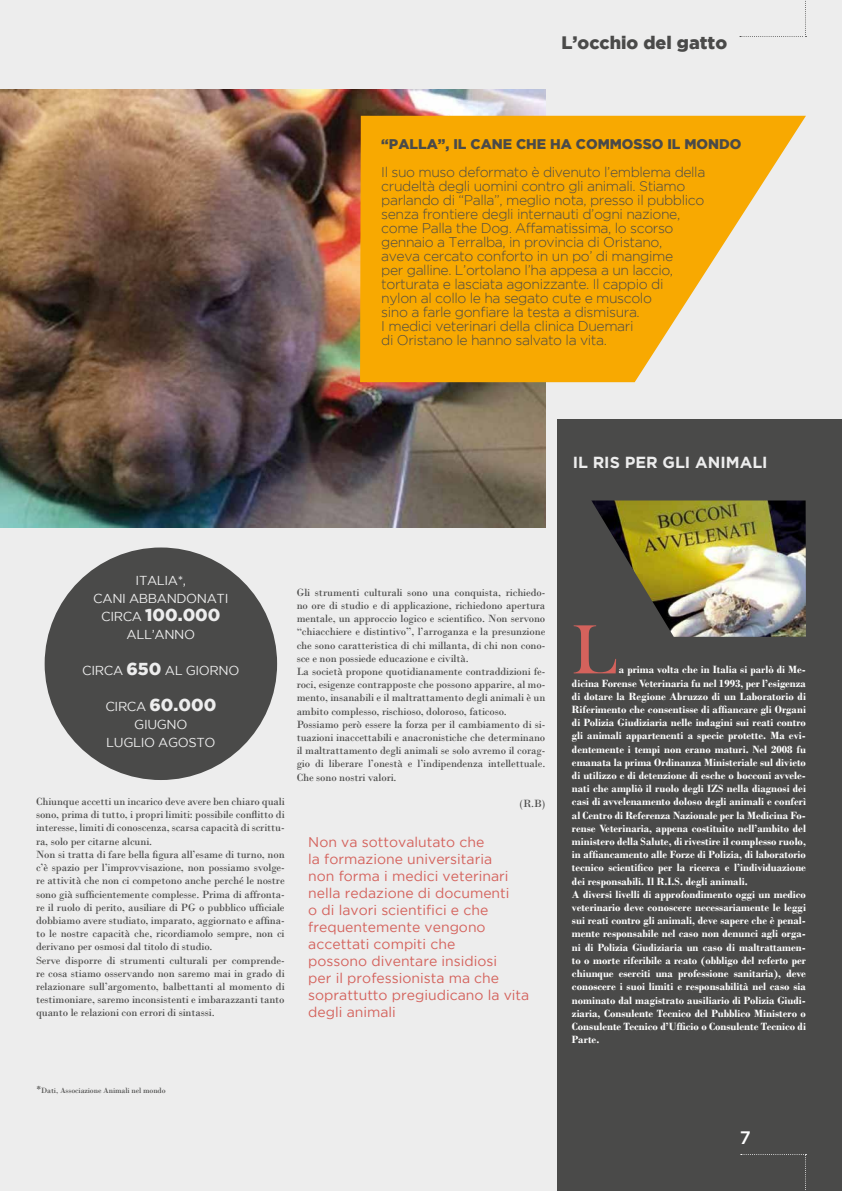
<style>
.page{position:relative;width:842px;height:1191px;background:#ededed}
.page>*{position:absolute;margin:0;border:0;box-sizing:border-box;transform-origin:0 0}
.t1{font:72px "Bask Old Face";color:#d4625c}
.t2{font:900 18px "Gotham";color:#4a4a49}
.t3{font:500 18px "Gotham";color:#fff}
.t4{font:900 17.3px "Gotham";color:#ededed}
.t5{font:700 16px "Gotham";color:#ededed}
.t6{font:300 14px/14px "Gotham";letter-spacing:-.03em;color:#4a4a49}
.t7{font:14px/17px "Gotham";color:#d4625c}
.t8{font:900 14px "Gotham";color:#4a4a49}
.t9{font:13px/18px "Gotham";letter-spacing:-.03em;color:#ededed;text-align:center}
.t10{font:11px/13.2px "Bodoni";letter-spacing:-.01em;color:#4a4a49}
.t11{font:700 11px/13.2px "Bodoni";color:#fff}
.t12{font:8px "Bodoni";letter-spacing:-.01em;color:#4a4a49}
.s1{font-weight:400;font-size:13px}
.s2{font-weight:900;font-size:17.3px}
.s3{font-size:11px}
</style>
<div class="page">
<div style="left:557px;top:420px;width:285px;height:771px;background:#4a4a49"></div>
<svg style="left:741px;top:1154px;width:65px;height:36px"></svg>
<img style="left:0;top:89px;width:545px;height:438px">
<svg style="left:740px;top:0;width:66px;height:37px"></svg>
<div style="left:45px;top:547px;width:232px;height:233px;background:#4a4a49;border-radius:50%"></div>
<svg style="left:360px;top:116px;width:446px;height:266px;fill:#f8a901"></svg>
<img style="left:591px;top:500px;width:215px;height:137px">
<h2 class="t2" style="left:561px;top:32px;width:167px">L’occhio del gatto</h2>
<p class="t8" style="left:381px;top:136px;width:362px">“PALLA”, IL CANE CHE HA COMMOSSO IL MONDO</p>
<p class="t6" style="left:381px;top:165px;width:326px">Il suo muso deformato è divenuto l’emblema della crudeltà degli uomini contro gli animali. Stiamo parlando di “Palla”, meglio nota, presso il pubblico senza frontiere degli internauti d’ogni nazione, come Palla the Dog. Affamatissima, lo scorso gennaio a Terralba, in provincia di Oristano,<br>aveva cercato conforto in un po’ di mangime<br>per galline. L’ortolano l’ha appesa a un laccio, torturata e lasciata agonizzante. Il cappio di<br>nylon al collo le ha segato cute e muscolo<br>sino a farle gonfiare la testa a dismisura.<br>I medici veterinari della clinica Duemari<br>di Oristano le hanno salvato la vita.</p>
<h3 class="t5" style="left:573px;top:452px;width:196px">IL RIS PER GLI ANIMALI</h3>
<p class="t9" style="left:93px;top:571px;width:137px">ITALIA*,<br>CANI ABBANDONATI</p>
<h3 class="t4" style="left:101px;top:605px;width:121px"><span class="s1">CIRCA</span> 100.000</h3>
<p class="t9" style="left:127px;top:625px;width:70px">ALL’ANNO</p>
<p class="t9" style="left:82px;top:661px;width:159px">CIRCA <span class="s2">650</span> AL GIORNO</p>
<h3 class="t4" style="left:105px;top:695px;width:112px"><span class="s1">CIRCA</span> 60.000</h3>
<p class="t9" style="left:106px;top:715px;width:111px">GIUGNO<br>LUGLIO AGOSTO</p>
<p class="t10" style="left:36px;top:795px;width:250px">Chiunque accetti un incarico deve avere ben chiaro quali sono, prima di tutto, i propri limiti: possibile conflitto di interesse, limiti di conoscenza, scarsa capacità di scrittu&shy;ra, solo per citarne alcuni.<br>Non si tratta di fare bella figura all’esame di turno, non c’è spazio per l’improvvisazione, non possiamo svolge&shy;re attività che non ci competono anche perché le nostre sono già sufficientemente complesse. Prima di affronta&shy;re il ruolo di perito, ausiliare di PG o pubblico ufficiale dobbiamo avere studiato, imparato, aggiornato e affina&shy;to le nostre capacità che, ricordiamolo sempre, non ci derivano per osmosi dal titolo di studio.<br>Serve disporre di strumenti culturali per comprende&shy;re cosa stiamo osservando non saremo mai in grado di relazionare sull’argomento, balbettanti al momento di testimoniare, saremo inconsistenti e imbarazzanti tanto quanto le relazioni con errori di sintassi.</p>
<p class="t10" style="left:297px;top:585px;width:250px">Gli strumenti culturali sono una conquista, richiedo&shy;no ore di studio e di applicazione, richiedono apertura mentale, un approccio logico e scientifico. Non servono “chiacchiere e distintivo”, l’arroganza e la presunzione che sono caratteristica di chi millanta, di chi non cono&shy;sce e non possiede educazione e civiltà.<br>La società propone quotidianamente contraddizioni fe&shy;roci, esigenze contrapposte che possono apparire, al mo&shy;mento, insanabili e il maltrattamento degli animali è un ambito complesso, rischioso, doloroso, faticoso.<br>Possiamo però essere la forza per il cambiamento di si&shy;tuazioni inaccettabili e anacronistiche che determinano il maltrattamento degli animali se solo avremo il corag&shy;gio di liberare l’onestà e l’indipendenza intellettuale.<br>Che sono nostri valori.</p>
<p class="t10" style="left:520px;top:797px;width:27px">(R.B)</p>
<p class="t7" style="left:308px;top:833px;width:223px">Non va sottovalutato che<br>la formazione universitaria<br>non forma i medici veterinari nella redazione di documenti<br>o di lavori scientifici e che frequentemente vengono accettati compiti che<br>possono diventare insidiosi<br>per il professionista ma che soprattutto pregiudicano la vita degli animali</p>
<p class="t12" style="left:36px;top:1086px;width:131px"><span class="s3">*</span>Dati, Associazione Animali nel mondo</p>
<h1 class="t1" style="left:572px;top:610px;width:45px">L</h1>
<p class="t11" style="left:572px;top:663px;width:236px;text-indent:47px">a prima volta che in Italia si parlò di Me&shy;dicina Forense Veterinaria fu nel 1993, per l’esigenza di dotare la Regione Abruzzo di un Laboratorio di Riferimento che consentisse di affiancare gli Organi di Polizia Giudiziaria nelle indagini sui reati contro gli animali appartenenti a specie protette. Ma evi&shy;dentemente i tempi non erano maturi. Nel 2008 fu emanata la prima Ordinanza Ministeriale sul divieto di utilizzo e di detenzione di esche o bocconi avvele&shy;nati che ampliò il ruolo degli IZS nella diagnosi dei casi di avvelenamento doloso degli animali e conferì al Centro di Referenza Nazionale per la Medicina Fo&shy;rense Veterinaria, appena costituito nell’ambito del ministero della Salute, di rivestire il complesso ruolo, in affiancamento alle Forze di Polizia, di laboratorio tecnico scientifico per la ricerca e l’individuazione dei responsabili. Il R.I.S. degli animali.<br>A diversi livelli di approfondimento oggi un medico veterinario deve conoscere necessariamente le leggi sui reati contro gli animali, deve sapere che è penal&shy;mente responsabile nel caso non denunci agli orga&shy;ni di Polizia Giudiziaria un caso di maltrattamen&shy;to o morte riferibile a reato (obbligo del referto per chiunque eserciti una professione sanitaria), deve conoscere i suoi limiti e responsabilità nel caso sia nominato dal magistrato ausiliario di Polizia Giudi&shy;ziaria, Consulente Tecnico del Pubblico Ministero o Consulente Tecnico d’Ufficio o Consulente Tecnico di Parte.</p>
<h2 class="t3" style="left:740px;top:1127px;width:12px">7</h2>
</div>
